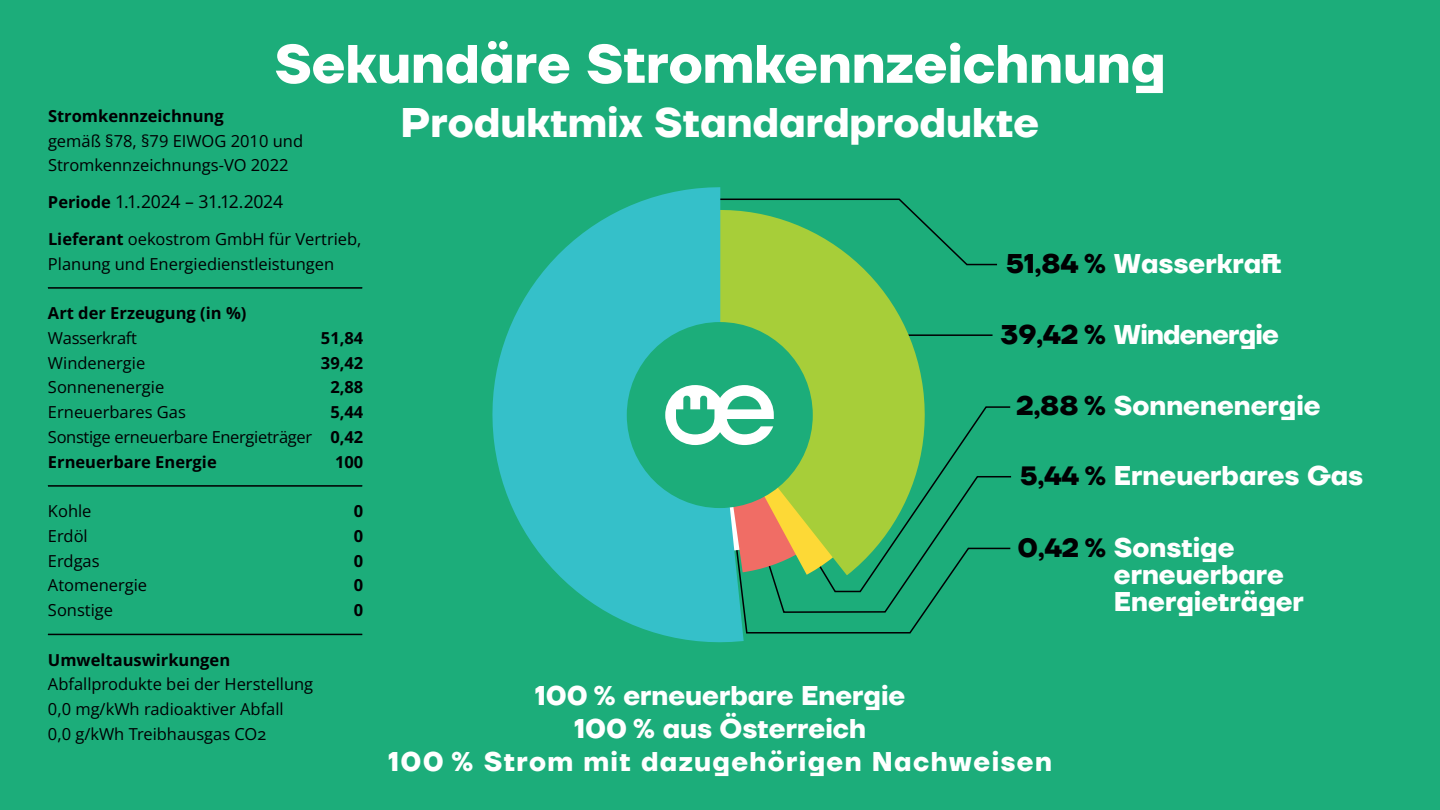
<style>
.page{position:relative;width:1440px;height:810px;background:#1cad7a}
.page>*{position:absolute;margin:0;border:0;box-sizing:border-box;transform-origin:0 0}
.t1{font:700 54px "TT Firs Neue";color:#fff}
.t2{font:700 41.25px "TT Firs Neue";color:#fff}
.t3{font:700 27px/27px "TT Firs Neue";color:#fff}
.t4{font:700 27px "TT Firs Neue";letter-spacing:.05em;color:#fff}
.t5{font:700 27px "TT Firs Neue";letter-spacing:-.03em;color:#fff}
.t6{font:17.7px "Open Sans";letter-spacing:-.02em;color:#000002}
.t7{font:16.5px/24.8px "Open Sans";color:#000002}
.t8{font:700 16.5px/24.8px "Open Sans";color:#000002;text-align:right}
.t9{font:16.5px/24.8px "Open Sans";letter-spacing:-.02em;color:#000002}
.s1{font-weight:700;font-size:16.5px}
.s2{font-weight:700}
.s3{color:#000002}
.s4{font-size:26.4px;color:#000002}
</style>
<div class="page">
<hr style="left:48px;top:287px;width:314px;height:2px;background:#000002">
<hr style="left:48px;top:485px;width:314px;height:2px;background:#000002">
<hr style="left:48px;top:634px;width:314px;height:1px;background:#000002">
<hr style="left:882px;top:334px;width:111px;height:2px;background:#000002">
<svg style="left:937px;top:234px;width:60px;height:32px"></svg>
<svg style="left:747px;top:198px;width:190px;height:187px;fill:#a7ce39"></svg>
<svg style="left:492px;top:187px;width:255px;height:456px;fill:#35c0c9"></svg>
<div style="left:627px;top:322px;width:186px;height:186px;background:#1cad7a;border-radius:50%"></div>
<svg style="left:665px;top:385px;width:347px;height:249px"></svg>
<h1 class="t1" style="left:274px;top:27px;width:893px">Sekundäre Stromkennzeichnung</h1>
<h2 class="t2" style="left:401px;top:94px;width:640px">Produktmix Standardprodukte</h2>
<p class="t8" style="left:48px;top:103px;width:177px">Stromkennzeichnung</p>
<p class="t7" style="left:48px;top:128px;width:257px">gemäß §78, §79 EIWOG 2010 und<br>Stromkennzeichnungs-VO 2022</p>
<p class="t6" style="left:48px;top:190px;width:237px"><span class="s1">Periode</span> 1.1.2024 – 31.12.2024</p>
<p class="t7" style="left:48px;top:226px;width:315px"><span class="s2">Lieferant</span> oekostrom GmbH für Vertrieb,<br>Planung und Energiedienstleistungen</p>
<p class="t8" style="left:48px;top:300px;width:200px">Art der Erzeugung (in %)</p>
<p class="t9" style="left:48px;top:325px;width:266px">Wasserkraft<br>Windenergie<br>Sonnenenergie<br>Erneuerbares Gas<br>Sonstige erneuerbare Energieträger</p>
<p class="t8" style="left:48px;top:449px;width:170px">Erneuerbare Energie</p>
<p class="t8" style="left:321px;top:325px;width:44px">51,84<br>39,42<br>2,88<br>5,44<br>0,42<br>100</p>
<p class="t7" style="left:48px;top:498px;width:101px">Kohle<br>Erdöl<br>Erdgas<br>Atomenergie<br>Sonstige</p>
<p class="t8" style="left:354px;top:498px;width:11px;text-align:justify">0<br>0<br>0<br>0<br>0</p>
<p class="t8" style="left:48px;top:647px;width:184px">Umweltauswirkungen</p>
<p class="t7" style="left:48px;top:672px;width:267px">Abfallprodukte bei der Herstellung<br>0,0 mg/kWh radioaktiver Abfall<br>0,0 g/kWh Treibhausgas CO2</p>
<h3 class="t3" style="left:1006px;top:250px;width:278px"><span class="s3">51,84 %</span> Wasserkraft</h3>
<h3 class="t5" style="left:1001px;top:316px;width:280px"><span class="s3">39,42 %</span> Windenergie</h3>
<h3 class="t3" style="left:1016px;top:392px;width:306px"><span class="s3">2,88 %</span> Sonnenenergie</h3>
<h3 class="t3" style="left:1020px;top:463px;width:345px"><span class="s4">5,44 %</span> Erneuerbares Gas</h3>
<h3 class="t3" style="left:1017px;top:534px;width:219px"><span class="s4">0,42 %</span> Sonstige</h3>
<h3 class="t3" style="left:535px;top:682px;width:372px">100 % erneuerbare Energie</h3>
<h3 class="t3" style="left:574px;top:715px;width:294px">100 % aus Österreich</h3>
<h3 class="t4" style="left:388px;top:743px;width:665px">100 % Strom mit dazugehörigen Nachweisen</h3>
<h3 class="t3" style="left:1114px;top:561px;width:192px">erneuerbare<br>Energieträger</h3>
</div>
